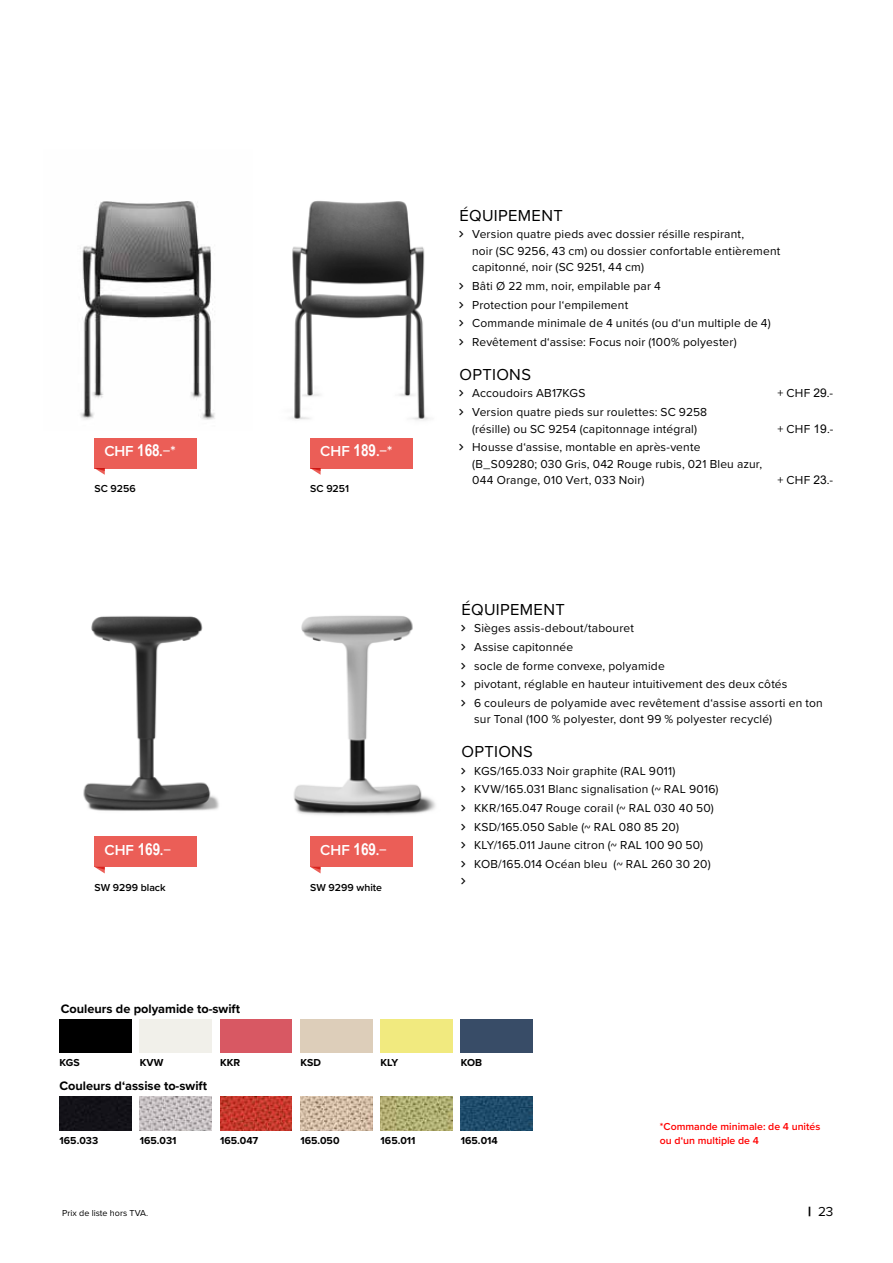
<style>
.page{position:relative;width:893px;height:1263px;background:#fff}
.page>*{position:absolute;margin:0;border:0;box-sizing:border-box;transform-origin:0 0}
.t1{font:16.5px "Proxima Nova";letter-spacing:.02em;color:#000}
.t2{font:600 15px "Proxima Nova";color:#fff}
.t3{font:13.5px "Proxima Nova";color:#000}
.t4{font:700 12.75px "Proxima Nova";color:#000}
.t5{font:12px/18.6px "Proxima Nova";letter-spacing:.015em;color:#000}
.t6{font:700 10.5px "Proxima Nova";color:#000}
.t7{font:600 10.5px/13.5px "Proxima Nova";color:#f00}
.t8{font:600 10.5px "Proxima Nova";color:#000}
.t9{font:9px "Proxima Nova";color:#000}
.s1{font-family:"Arial Narrow";font-weight:700;font-size:16.5px}
.s2{font-family:"Arial"}
.s3{font-weight:900}
</style>
<div class="page">
<img style="left:294px;top:615px;width:142px;height:225px">
<img style="left:83px;top:616px;width:136px;height:224px">
<div style="left:60px;top:1019px;width:71px;height:33px;background:#000"></div>
<div style="left:220px;top:1019px;width:72px;height:33px;background:#d85863"></div>
<div style="left:461px;top:1019px;width:72px;height:33px;background:#384c67"></div>
<div style="left:60px;top:1097px;width:71px;height:33px;background:#131218"></div>
<img style="left:140px;top:1097px;width:72px;height:33px">
<img style="left:220px;top:1097px;width:72px;height:33px">
<img style="left:300px;top:1097px;width:72px;height:33px">
<img style="left:381px;top:1097px;width:71px;height:33px">
<img style="left:461px;top:1097px;width:72px;height:33px">
<img style="left:80px;top:200px;width:350px;height:221px">
<div style="left:310px;top:438px;width:102px;height:30px;background:#eb5e57"></div>
<svg style="left:310px;top:468px;width:11px;height:7px"></svg>
<div style="left:94px;top:438px;width:102px;height:30px;background:#eb5e57"></div>
<svg style="left:94px;top:468px;width:11px;height:7px"></svg>
<div style="left:310px;top:836px;width:102px;height:31px;background:#eb5e57"></div>
<svg style="left:310px;top:867px;width:11px;height:6px"></svg>
<div style="left:94px;top:836px;width:102px;height:31px;background:#eb5e57"></div>
<svg style="left:95px;top:867px;width:10px;height:6px"></svg>
<p class="t2" style="left:104px;top:440px;width:73px">CHF <span class="s1">168</span>.−*</p>
<p class="t2" style="left:320px;top:440px;width:74px">CHF <span class="s1">189</span>.−*</p>
<p class="t8" style="left:94px;top:481px;width:43px">SC 9256</p>
<p class="t8" style="left:310px;top:481px;width:40px">SC 9251</p>
<p class="t2" style="left:104px;top:839px;width:68px">CHF <span class="s1">169</span>.−</p>
<p class="t2" style="left:320px;top:839px;width:68px">CHF <span class="s1">169</span>.−</p>
<p class="t8" style="left:94px;top:880px;width:73px">SW 9299 black</p>
<p class="t4" style="left:61px;top:999px;width:181px">Couleurs de polyamide to-swift</p>
<p class="t8" style="left:310px;top:880px;width:73px">SW 9299 white</p>
<h1 class="t1" style="left:459px;top:203px;width:105px">ÉQUIPEMENT</h1>
<p class="t5" style="left:472px;top:225px;width:310px;line-height:16.5px">Version quatre pieds avec dossier résille respirant,<br>noir (SC 9256, 43 cm) ou dossier confortable entièrement capitonné, noir (SC 9251, 44 cm)</p>
<p class="t5" style="left:472px;top:276px;width:300px">Bâti Ø 22 mm, noir, empilable par 4<br>Protection pour l‘empilement<br>Commande minimale de 4 unités (ou d‘un multiple de 4)<br>Revêtement d‘assise: Focus noir (100% polyester)</p>
<h1 class="t1" style="left:459px;top:362px;width:73px">OPTIONS</h1>
<p class="t5" style="left:472px;top:402px;width:237px">Version quatre pieds sur roulettes: SC 9258</p>
<p class="t5" style="left:472px;top:437px;width:230px">Housse d‘assise, montable en après-vente</p>
<p class="t5" style="left:472px;top:383px;width:115px">Accoudoirs AB17KGS</p>
<p class="t5" style="left:777px;top:383px;width:57px">+ CHF <span class="s2">29</span>.-</p>
<p class="t5" style="left:472px;top:419px;width:226px">(résille) ou SC 9254 (capitonnage intégral)</p>
<p class="t5" style="left:777px;top:419px;width:57px">+ CHF <span class="s2">19</span>.-</p>
<p class="t5" style="left:472px;top:455px;width:291px;line-height:16.5px">(B_S09280; 030 Gris, 042 Rouge rubis, 021 Bleu azur,<br>044 Orange, 010 Vert, 033 Noir)</p>
<p class="t5" style="left:777px;top:470px;width:57px">+ CHF <span class="s2">23</span>.-</p>
<h1 class="t1" style="left:461px;top:597px;width:105px">ÉQUIPEMENT</h1>
<p class="t5" style="left:474px;top:618px;width:350px">Sièges assis-debout/tabouret<br>Assise capitonnée<br>socle de forme convexe, polyamide<br>pivotant, réglable en hauteur intuitivement des deux côtés<br>6 couleurs de polyamide avec revêtement d‘assise assorti en ton</p>
<p class="t5" style="left:474px;top:709px;width:299px">sur Tonal (100 % polyester, dont 99 % polyester recyclé)</p>
<h1 class="t1" style="left:461px;top:739px;width:73px">OPTIONS</h1>
<p class="t5" style="left:474px;top:761px;width:246px">KGS/165.033 Noir graphite (RAL 9011)<br>KVW/165.031 Blanc signalisation (~ RAL 9016)<br>KKR/165.047 Rouge corail (~ RAL 030 40 50)<br>KSD/165.050 Sable (~ RAL 080 85 20)<br>KLY/165.011 Jaune citron (~ RAL 100 90 50)<br>KOB/165.014 Océan bleu (~ RAL 260 30 20)</p>
<p class="t6" style="left:60px;top:1054px;width:22px">KGS</p>
<p class="t6" style="left:140px;top:1054px;width:25px">KVW</p>
<p class="t6" style="left:220px;top:1054px;width:22px">KKR</p>
<p class="t6" style="left:300px;top:1054px;width:22px">KSD</p>
<p class="t6" style="left:381px;top:1054px;width:19px">KLY</p>
<p class="t6" style="left:461px;top:1054px;width:23px">KOB</p>
<p class="t4" style="left:60px;top:1076px;width:149px">Couleurs d‘assise to-swift</p>
<p class="t6" style="left:60px;top:1132px;width:40px">165.033</p>
<p class="t6" style="left:140px;top:1132px;width:38px">165.031</p>
<p class="t6" style="left:220px;top:1132px;width:40px">165.047</p>
<p class="t6" style="left:300px;top:1132px;width:41px">165.050</p>
<p class="t6" style="left:381px;top:1132px;width:36px">165.011</p>
<p class="t6" style="left:461px;top:1132px;width:38px">165.014</p>
<p class="t9" style="left:62px;top:1206px;width:87px">Prix de liste hors TVA.</p>
<p class="t7" style="left:660px;top:1119px;width:162px">*Commande minimale: de 4 unités ou d‘un multiple de 4</p>
<p class="t3" style="left:808px;top:1201px;width:27px"><span class="s3">|</span> 23</p>
</div>
